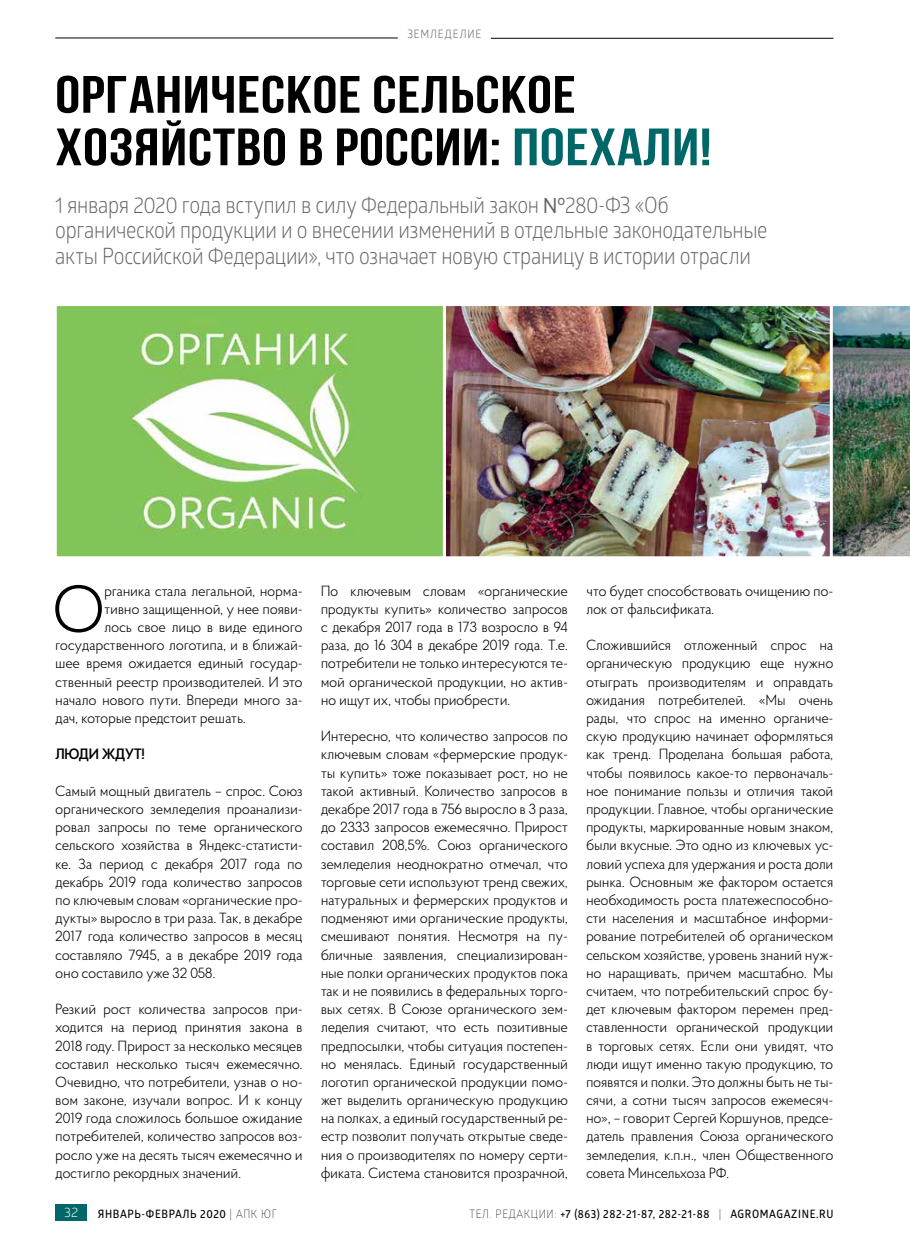
<style>
.page{position:relative;width:910px;height:1242px;background:#fff}
.page>*{position:absolute;margin:0;border:0;box-sizing:border-box;transform-origin:0 0}
.t1{font:300 66.6px "Proba Pro";color:#000}
.t2{font:700 52.5px/52.5px "Bebas Neue";letter-spacing:.01em;color:#000;scale:1.2 1}
.t3{font:22.5px/25.2px "Glober";letter-spacing:-.02em;color:#636466;scale:.89 1}
.t4{font:600 15px "Proba Pro";letter-spacing:-.02em;color:#000}
.t5{font:300 14.7px/18.1px "Proba Pro";letter-spacing:-.02em;color:#000;text-align:justify}
.t6{font:13.5px "Glober";color:#fff}
.t7{font:600 11.55px "Glober";letter-spacing:.055em;color:#000;scale:.91 1}
.t8{font:11.55px "Glober";letter-spacing:.075em;color:#58595b;scale:.91 1}
.s1{color:#006768}
.s2{font-family:"Proxima Nova"}
.s3{font-weight:300}
</style>
<div class="page">
<div style="left:55px;top:1204px;width:32px;height:16px;background:#006768"></div>
<hr style="left:55px;top:38px;width:343px;height:1px;background:#000">
<hr style="left:491px;top:38px;width:342px;height:1px;background:#000">
<img style="left:447px;top:307px;width:383px;height:248px">
<div style="left:443px;top:303px;width:392px;height:256px;border:3px solid #fff"></div>
<svg style="left:58px;top:307px;width:384px;height:248px;background:#96cd74"></svg>
<div style="left:54px;top:303px;width:392px;height:256px;border:3px solid #fff"></div>
<img style="left:830px;top:303px;width:80px;height:256px">
<p class="t8" style="left:407px;top:26px;width:83px">ЗЕМЛЕДЕЛИЕ</p>
<h2 class="t2" style="left:55px;top:68px;width:548px">ОРГАНИЧЕСКОЕ СЕЛЬСКОЕ<br>ХОЗЯЙСТВО В РОССИИ: <span class="s1">ПОЕХАЛИ!</span></h2>
<h3 class="t3" style="left:55px;top:191px;width:802px">1 января 2020 года вступил в силу Федеральный закон <span class="s2">№</span>280-ФЗ «Об органической продукции и о внесении изменений в отдельные законодательные акты Российской Федерации», что означает новую страницу в истории отрасли</h3>
<h1 class="t1" style="left:52px;top:566px;width:55px">О</h1>
<p class="t5" style="left:104px;top:581px;width:200px">рганика стала легальной, норма-</p>
<p class="t5" style="left:104px;top:599px;width:200px">тивно защищенной, у нее появи-</p>
<p class="t5" style="left:104px;top:617px;width:200px">лось свое лицо в виде единого</p>
<p class="t5" style="left:55px;top:636px;width:249px">государственного логотипа, и в ближай-</p>
<p class="t5" style="left:55px;top:654px;width:249px">шее время ожидается единый государ-</p>
<p class="t5" style="left:55px;top:672px;width:249px">ственный реестр производителей. И это</p>
<p class="t5" style="left:55px;top:690px;width:249px">начало нового пути. Впереди много за-</p>
<p class="t5" style="left:55px;top:708px;width:192px">дач, которые предстоит решать.</p>
<p class="t4" style="left:55px;top:744px;width:91px">ЛЮДИ ЖДУТ!</p>
<p class="t5" style="left:55px;top:781px;width:249px">Самый мощный двигатель – спрос. Союз органического земледелия проанализи&shy;ровал запросы по теме органического сельского хозяйства в Яндекс-статисти&shy;ке. За период с декабря 2017 года по декабрь 2019 года количество запросов по ключевым словам «органические про&shy;дукты» выросло в три раза. Так, в декабре 2017 года количество запросов в месяц составляло 7945, а в декабре 2019 года оно составило уже 32 058.</p>
<p class="t5" style="left:55px;top:999px;width:249px">Резкий рост количества запросов при&shy;ходится на период принятия закона в 2018 году. Прирост за несколько месяцев составил несколько тысяч ежемесячно.<br>Очевидно, что потребители, узнав о но&shy;вом законе, изучали вопрос. И к концу 2019 года сложилось большое ожидание потребителей, количество запросов воз&shy;росло уже на десять тысяч ежемесячно и достигло рекордных значений.</p>
<p class="t5" style="left:321px;top:581px;width:249px">По ключевым словам «органические продукты купить» количество запросов с декабря 2017 года в 173 возросло в 94 раза, до 16 304 в декабре 2019 года. Т.е. потребители не только интересуются те&shy;мой органической продукции, но актив&shy;но ищут их, чтобы приобрести.</p>
<p class="t5" style="left:321px;top:726px;width:249px">Интересно, что количество запросов по ключевым словам «фермерские продук&shy;ты купить» тоже показывает рост, но не такой активный. Количество запросов в декабре 2017 года в 756 выросло в 3 раза, до 2333 запросов ежемесячно. Прирост составил 208,5%. Союз органического земледелия неоднократно отмечал, что торговые сети используют тренд свежих, натуральных и фермерских продуктов и подменяют ими органические продукты, смешивают понятия. Несмотря на пу&shy;бличные заявления, специализирован&shy;ные полки органических продуктов пока так и не появились в федеральных торго&shy;вых сетях. В Союзе органического зем&shy;леделия считают, что есть позитивные предпосылки, чтобы ситуация постепен&shy;но менялась. Единый государственный логотип органической продукции помо&shy;жет выделить органическую продукцию на полках, а единый государственный ре&shy;естр позволит получать открытые сведе&shy;ния о производителях по номеру серти&shy;фиката. Система становится прозрачной,</p>
<p class="t5" style="left:586px;top:581px;width:249px">что будет способствовать очищению по&shy;лок от фальсификата.</p>
<p class="t5" style="left:586px;top:636px;width:249px">Сложившийся отложенный спрос на органическую продукцию еще нужно отыграть производителям и оправдать ожидания потребителей. «Мы очень рады, что спрос на именно органиче&shy;скую продукцию начинает оформляться как тренд. Проделана большая работа, чтобы появилось какое-то первоначаль&shy;ное понимание пользы и отличия такой продукции. Главное, чтобы органические продукты, маркированные новым знаком, были вкусные. Это одно из ключевых ус&shy;ловий успеха для удержания и роста доли рынка. Основным же фактором остается необходимость роста платежеспособно&shy;сти населения и масштабное информи&shy;рование потребителей об органическом сельском хозяйстве, уровень знаний нуж&shy;но наращивать, причем масштабно. Мы считаем, что потребительский спрос бу&shy;дет ключевым фактором перемен пред&shy;ставленности органической продукции в торговых сетях. Если они увидят, что люди ищут именно такую продукцию, то появятся и полки. Это должны быть не ты&shy;сячи, а сотни тысяч запросов ежемесяч&shy;но», – говорит Сергей Коршунов, предсе&shy;датель правления Союза органического земледелия, к.п.н., член Общественного совета Минсельхоза РФ.</p>
<p class="t6" style="left:64px;top:1203px;width:16px">32</p>
<p class="t7" style="left:98px;top:1205px;width:198px">ЯНВАРЬ-ФЕВРАЛЬ 2020 <span class="s3">| АПК ЮГ</span></p>
<p class="t7" style="left:470px;top:1205px;width:401px"><span class="s3">ТЕЛ. РЕДАКЦИИ:</span> +7 (863) 282-21-87, 282-21-88 <span class="s3">|</span> AGROMAGAZINE.RU</p>
</div>
